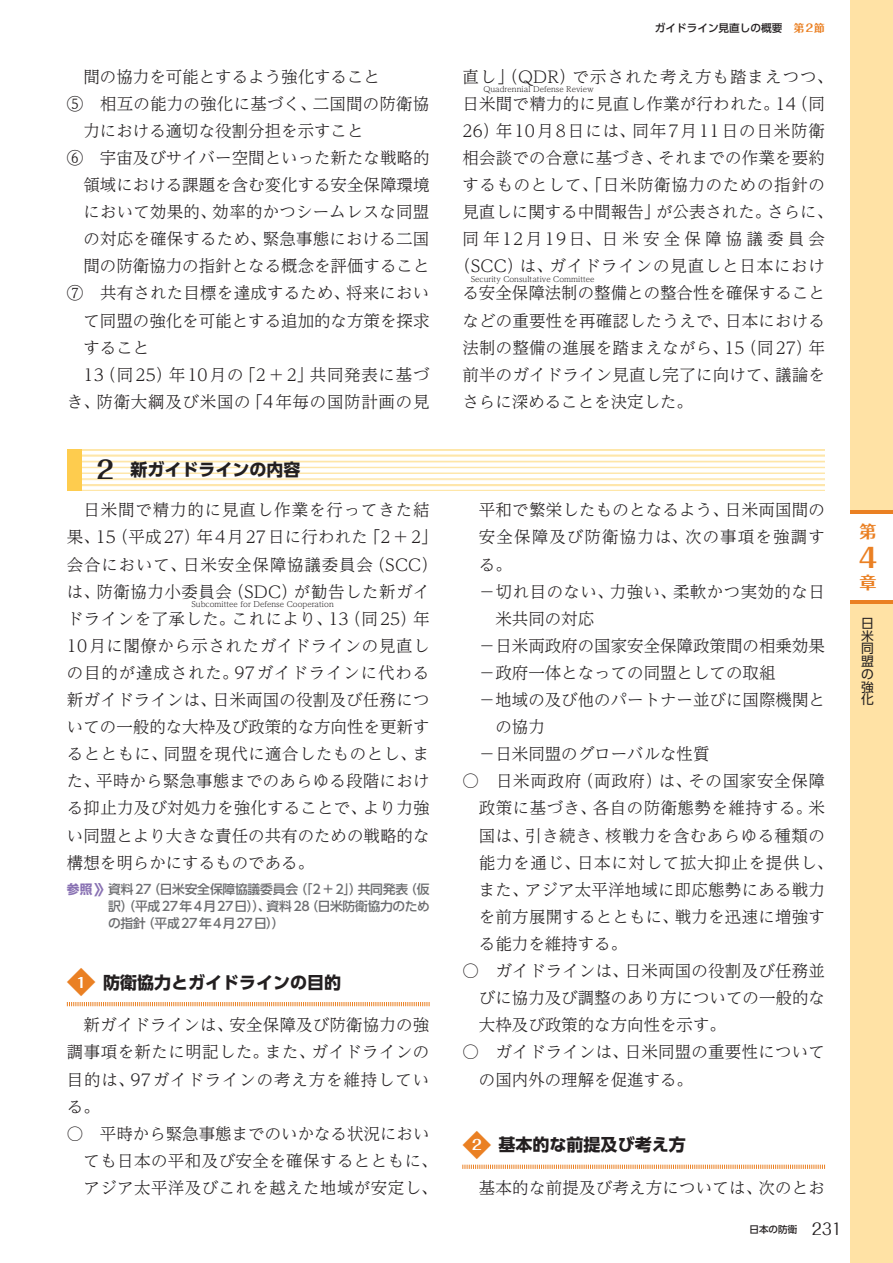
<style>
.page{position:relative;width:893px;height:1263px;background:#fff}
.page>*{position:absolute;margin:0;border:0;box-sizing:border-box;transform-origin:0 0}
.t1{font:700 26.55px "Folk Pro";color:#ea8023}
.t2{font:700 16.95px "UD Shin Go Pr 6 N";color:#231f20}
.t3{font:700 16.95px "UD Shin Go Pro";color:#231f20}
.t4{font:700 16.95px "Folk Pro";color:#ea8023}
.t5{font:300 16.5px/27.2px "UD Reimin Pr 6 N";letter-spacing:.015em;color:#231f20;text-align:justify}
.t6{font:300 16.5px/27.2px "UD Reimin Pr 6 N";letter-spacing:.04em;color:#231f20;text-align:center}
.t7{font:300 16.5px/27.2px "UD Reimin Pr 6 N";letter-spacing:.05em;color:#231f20;text-align:center}
.t8{font:300 16.5px "UD Reimin Pr 6 N";letter-spacing:.045em;color:#231f20}
.t9{font:300 16.5px "UD Reimin Pr 6 N";letter-spacing:.065em;color:#231f20}
.t10{font:300 16.5px "UD Reimin Pr 6 N";letter-spacing:.07em;color:#231f20}
.t11{font:500 12.75px/17px "UD Shin Go Pr 6 N";letter-spacing:-.015em;color:#6c6d70;text-align:justify}
.t12{font:12.75px/12.8px "UD Shin Go Pr 6 N";color:#231f20;text-align:justify}
.t13{font:500 10.65px "UD Shin Go Pr 6 N";color:#231f20}
.t14{font:500 9.6px "UD Shin Go Pr 6 N";color:#231f20}
.t15{font:300 7.65px "UD Reimin Pr 6 N";color:#231f20}
.s1{font-family:"Folk Pro";font-size:24.45px}
.s2{font-weight:700;color:#8972b3}
.s3{font-weight:700;font-size:14.1px;color:#8972b3}
.s4{font-size:28.95px;color:#ea8023}
.s5{font-family:"Folk Pro";font-size:13.8px;color:#fff}
.s6{font-family:"Folk Pro";font-weight:700;color:#ea8023}
.s7{font-family:"Folk Pro";font-weight:400;font-size:15.9px}
</style>
<div class="page">
<div style="left:67px;top:449px;width:15px;height:42px;background:#fecc4e"></div>
<svg style="left:67px;top:1002px;width:363px;height:4px"></svg>
<svg style="left:462px;top:1165px;width:363px;height:4px"></svg>
<div style="left:850px;top:0;width:43px;height:1263px;background:#ffe2a5"></div>
<hr style="left:850px;top:510px;width:43px;height:4px;background:#ea8023">
<hr style="left:850px;top:600px;width:43px;height:4px;background:#ea8023">
<div style="left:850px;top:514px;width:43px;height:86px;background:#fff"></div>
<p class="t5" style="left:83px;top:62px;width:298px">間の協力を可能とするよう強化すること</p>
<p class="t5" style="left:67px;top:89px;width:364px">⑤　相互の能力の強化に基づく、二国間の防衛協</p>
<p class="t5" style="left:83px;top:116px;width:282px">力における適切な役割分担を示すこと</p>
<p class="t5" style="left:67px;top:143px;width:364px">⑥　宇宙及びサイバー空間といった新たな戦略的</p>
<p class="t5" style="left:83px;top:171px;width:348px">領域における課題を含む変化する安全保障環境</p>
<p class="t5" style="left:83px;top:198px;width:347px">において効果的、効率的かつシームレスな同盟</p>
<p class="t5" style="left:83px;top:225px;width:347px">の対応を確保するため、緊急事態における二国</p>
<p class="t5" style="left:83px;top:252px;width:348px">間の防衛協力の指針となる概念を評価すること</p>
<p class="t5" style="left:67px;top:279px;width:364px">⑦　共有された目標を達成するため、将来におい</p>
<p class="t5" style="left:83px;top:306px;width:348px">て同盟の強化を可能とする追加的な方策を探求</p>
<p class="t5" style="left:83px;top:333px;width:67px">すること</p>
<p class="t8" style="left:83px;top:361px;width:348px">13（同25）年10月の「2＋2」共同発表に基づ</p>
<p class="t8" style="left:67px;top:388px;width:364px">き、防衛大綱及び米国の「4年毎の国防計画の見</p>
<p class="t3" style="left:97px;top:456px;width:205px"><span class="s1">2</span>　新ガイドラインの内容</p>
<p class="t7" style="left:67px;top:496px;width:372px">日米間で精力的に見直し作業を行ってきた結<br>果、15（平成27）年4月27日に行われた「2＋2」会合において、日米安全保障協議委員会（SCC）は、防衛協力小委員会（SDC）が勧告した新ガイ</p>
<p class="t15" style="left:191px;top:598px;width:144px">Subcomittee for Defense Cooperation</p>
<p class="t5" style="left:67px;top:604px;width:364px">ドラインを了承した。これにより、13（同25）年10月に閣僚から示されたガイドラインの見直しの目的が達成された。97ガイドラインに代わる新ガイドラインは、日米両国の役割及び任務についての一般的な大枠及び政策的な方向性を更新するとともに、同盟を現代に適合したものとし、また、平時から緊急事態までのあらゆる段階における抑止力及び対処力を強化することで、より力強い同盟とより大きな責任の共有のための戦略的な構想を明らかにするものである。</p>
<p class="t11" style="left:108px;top:881px;width:323px;text-indent:-41px"><span class="s2">参照</span><span class="s3">〉〉</span>資料27（日米安全保障協議委員会（「2＋2」）共同発表（仮訳）（平成27年4月27日））、資料28（日米防衛協力のための指針（平成27年4月27日））</p>
<p class="t2" style="left:67px;top:968px;width:276px"><span class="s4">◆</span><span class="s5">1</span>　防衛協力とガイドラインの目的</p>
<p class="t5" style="left:83px;top:1011px;width:347px">新ガイドラインは、安全保障及び防衛協力の強</p>
<p class="t5" style="left:67px;top:1038px;width:364px">調事項を新たに明記した。また、ガイドラインの</p>
<p class="t7" style="left:67px;top:1065px;width:364px">目的は、97ガイドラインの考え方を維持してい</p>
<p class="t5" style="left:67px;top:1092px;width:34px">る。</p>
<p class="t5" style="left:67px;top:1119px;width:364px">○　平時から緊急事態までのいかなる状況におい</p>
<p class="t5" style="left:83px;top:1146px;width:356px">ても日本の平和及び安全を確保するとともに、</p>
<p class="t5" style="left:83px;top:1173px;width:356px">アジア太平洋及びこれを越えた地域が安定し、</p>
<p class="t13" style="left:655px;top:19px;width:172px">ガイドライン見直しの概要 <span class="s6">第2節</span></p>
<p class="t9" style="left:462px;top:63px;width:372px">直し」（QDR）で示された考え方も踏まえつつ、</p>
<p class="t15" style="left:483px;top:83px;width:112px">Quadrennial Defense Review</p>
<p class="t6" style="left:454px;top:89px;width:380px">日米間で精力的に見直し作業が行われた。14（同<br>26）年10月8日には、同年7月11日の日米防衛相会談での合意に基づき、それまでの作業を要約するものとして、「日米防衛協力のための指針の見直しに関する中間報告」が公表された。さらに、同年12月19日、日米安全保障協議委員会（SCC）は、ガイドラインの見直しと日本におけ</p>
<p class="t15" style="left:471px;top:273px;width:125px">Security Consultative Committee</p>
<p class="t5" style="left:462px;top:279px;width:364px">る安全保障法制の整備との整合性を確保することなどの重要性を再確認したうえで、日本における法制の整備の進展を踏まえながら、15（同27）年前半のガイドライン見直し完了に向けて、議論をさらに深めることを決定した。</p>
<p class="t5" style="left:479px;top:496px;width:347px">平和で繁栄したものとなるよう、日米両国間の</p>
<p class="t10" style="left:479px;top:524px;width:347px">安全保障及び防衛協力は、次の事項を強調す</p>
<p class="t5" style="left:479px;top:550px;width:34px">る。</p>
<p class="t5" style="left:479px;top:577px;width:348px">－切れ目のない、力強い、柔軟かつ実効的な日</p>
<p class="t5" style="left:495px;top:604px;width:100px">米共同の対応</p>
<p class="t5" style="left:479px;top:631px;width:348px">－日米両政府の国家安全保障政策間の相乗効果</p>
<p class="t5" style="left:479px;top:658px;width:298px">－政府一体となっての同盟としての取組</p>
<p class="t5" style="left:479px;top:686px;width:348px">－地域の及び他のパートナー並びに国際機関と</p>
<p class="t5" style="left:495px;top:713px;width:51px">の協力</p>
<p class="t5" style="left:479px;top:740px;width:232px">－日米同盟のグローバルな性質</p>
<p class="t6" style="left:462px;top:767px;width:364px">○　日米両政府（両政府）は、その国家安全保障</p>
<p class="t5" style="left:479px;top:794px;width:348px">政策に基づき、各自の防衛態勢を維持する。米</p>
<p class="t5" style="left:479px;top:821px;width:348px">国は、引き続き、核戦力を含むあらゆる種類の</p>
<p class="t6" style="left:479px;top:848px;width:356px">能力を通じ、日本に対して拡大抑止を提供し、</p>
<p class="t5" style="left:479px;top:875px;width:347px">また、アジア太平洋地域に即応態勢にある戦力</p>
<p class="t5" style="left:479px;top:902px;width:347px">を前方展開するとともに、戦力を迅速に増強す</p>
<p class="t5" style="left:479px;top:929px;width:150px">る能力を維持する。</p>
<p class="t5" style="left:462px;top:957px;width:364px">○　ガイドラインは、日米両国の役割及び任務並</p>
<p class="t5" style="left:479px;top:984px;width:348px">びに協力及び調整のあり方についての一般的な</p>
<p class="t5" style="left:479px;top:1011px;width:249px">大枠及び政策的な方向性を示す。</p>
<p class="t5" style="left:462px;top:1038px;width:364px">○　ガイドラインは、日米同盟の重要性について</p>
<p class="t5" style="left:479px;top:1065px;width:216px">の国内外の理解を促進する。</p>
<p class="t2" style="left:462px;top:1131px;width:225px"><span class="s4">◆</span><span class="s5">2</span>　基本的な前提及び考え方</p>
<p class="t5" style="left:479px;top:1173px;width:347px">基本的な前提及び考え方については、次のとお</p>
<p class="t14" style="left:749px;top:1221px;width:94px">日本の防衛 <span class="s7">231</span></p>
<p class="t4" style="left:859px;top:517px;width:18px">第</p>
<h1 class="t1" style="left:855px;top:535px;width:23px">４</h1>
<p class="t4" style="left:859px;top:568px;width:18px">章</p>
<p class="t12" style="left:861px;top:616px;width:14px">日米同盟の強化</p>
</div>
